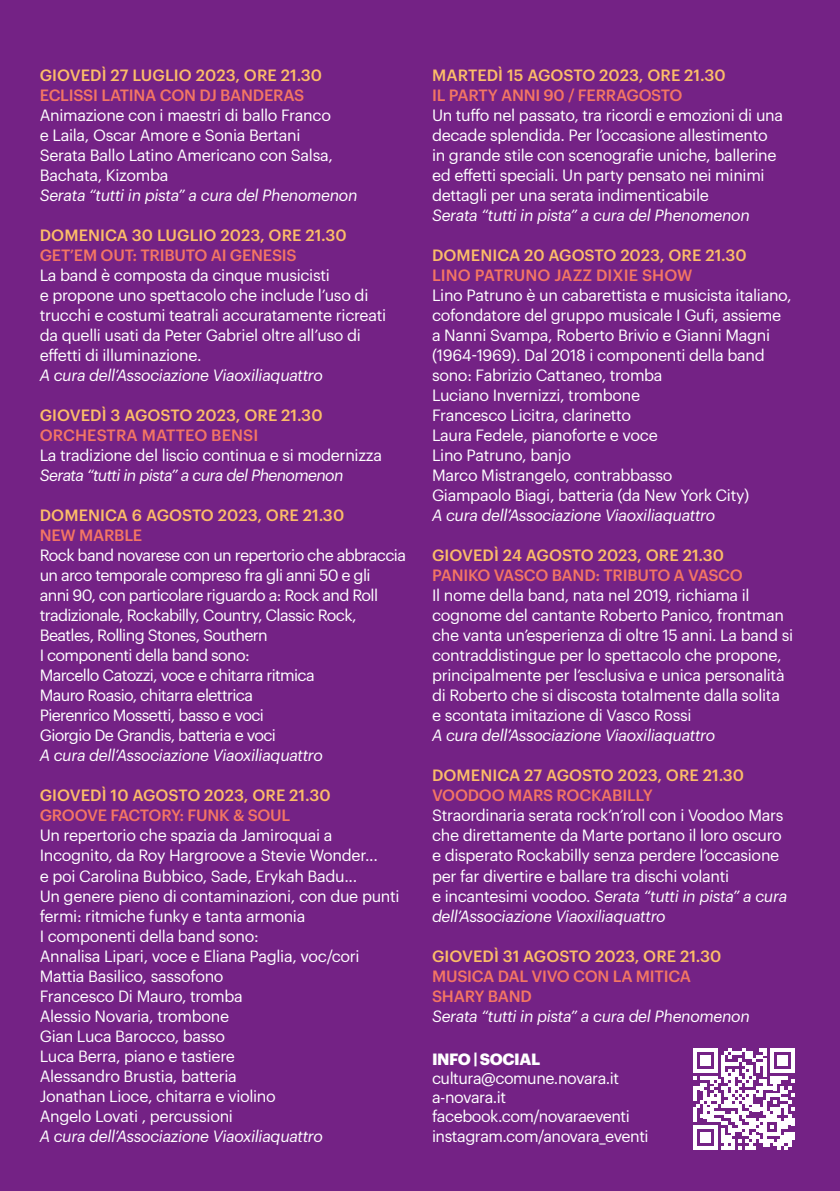
<style>
.page{position:relative;width:840px;height:1191px;background:#fff}
.page>*{position:absolute;margin:0;border:0;box-sizing:border-box;transform-origin:0 0}
.t1{font:16px/20px "Graphik";letter-spacing:-.02em;color:#fff}
.t2{font:16px/20px "Graphik";letter-spacing:-.04em;color:#fff}
.t3{font:italic 16px "Graphik";letter-spacing:-.02em;color:#fff}
.t4{font:500 16px "Graphik";letter-spacing:.005em;color:#fcbd68}
.t5{font:500 16px/20px "Graphik";letter-spacing:-.015em;color:#f37663}
.t6{font:500 16px "Graphik";letter-spacing:.005em;color:#f37663}
.t7{font:italic 16px "Graphik";letter-spacing:-.04em;color:#fff}
.t8{font:700 16px "Graphik";letter-spacing:-.025em;color:#fff}
.s1{font-style:italic}
</style>
<div class="page">
<div style="left:0;top:0;width:839px;height:1191px;background:#742285"></div>
<svg style="left:693px;top:1048px;width:101px;height:101px"></svg>
<p class="t4" style="left:40px;top:63px;width:284px">GIOVEDÌ 27 LUGLIO 2023, ORE 21.30</p>
<p class="t5" style="left:40px;top:84px;width:266px">ECLISSI LATINA CON DJ BANDERAS</p>
<p class="t1" style="left:40px;top:104px;width:294px">Animazione con i maestri di ballo Franco e Laila, Oscar Amore e Sonia Bertani Serata Ballo Latino Americano con Salsa, Bachata, Kizomba</p>
<p class="t3" style="left:40px;top:183px;width:319px">Serata “tutti in pista” a cura del Phenomenon</p>
<p class="t4" style="left:40px;top:223px;width:308px">DOMENICA 30 LUGLIO 2023, ORE 21.30</p>
<p class="t5" style="left:40px;top:244px;width:258px">GET’EM OUT: TRIBUTO AI GENESIS</p>
<p class="t1" style="left:40px;top:264px;width:348px">La band è composta da cinque musicisti<br>e propone uno spettacolo che include l’uso di trucchi e costumi teatrali accuratamente ricreati da quelli usati da Peter Gabriel oltre all’uso di effetti di illuminazione.</p>
<p class="t3" style="left:40px;top:363px;width:284px">A cura dell’Associazione Viaoxiliaquattro</p>
<p class="t4" style="left:40px;top:403px;width:284px">GIOVEDÌ 3 AGOSTO 2023, ORE 21.30</p>
<p class="t6" style="left:40px;top:423px;width:220px">ORCHESTRA MATTEO BENSI</p>
<p class="t1" style="left:40px;top:444px;width:343px">La tradizione del liscio continua e si modernizza</p>
<p class="t7" style="left:40px;top:463px;width:305px">Serata “tutti in pista” a cura del Phenomenon</p>
<p class="t4" style="left:40px;top:503px;width:306px">DOMENICA 6 AGOSTO 2023, ORE 21.30</p>
<p class="t5" style="left:40px;top:524px;width:104px">NEW MARBLE</p>
<p class="t2" style="left:40px;top:544px;width:367px">Rock band novarese con un repertorio che abbraccia un arco temporale compreso fra gli anni 50 e gli<br>anni 90, con particolare riguardo a: Rock and Roll tradizionale, Rockabilly, Country, Classic Rock, Beatles, Rolling Stones, Southern<br>I componenti della band sono:<br>Marcello Catozzi, voce e chitarra ritmica<br>Mauro Roasio, chitarra elettrica<br>Pierenrico Mossetti, basso e voci<br>Giorgio De Grandis, batteria e voci</p>
<p class="t3" style="left:40px;top:743px;width:284px">A cura dell’Associazione Viaoxiliaquattro</p>
<p class="t4" style="left:40px;top:783px;width:292px">GIOVEDÌ 10 AGOSTO 2023, ORE 21.30</p>
<p class="t5" style="left:40px;top:804px;width:252px">GROOVE FACTORY: FUNK &amp; SOUL</p>
<p class="t1" style="left:40px;top:824px;width:361px">Un repertorio che spazia da Jamiroquai a Incognito, da Roy Hargroove a Stevie Wonder...<br>e poi Carolina Bubbico, Sade, Erykah Badu...<br>Un genere pieno di contaminazioni, con due punti fermi: ritmiche funky e tanta armonia<br>I componenti della band sono:<br>Annalisa Lipari, voce e Eliana Paglia, voc/cori Mattia Basilico, sassofono<br>Francesco Di Mauro, tromba<br>Alessio Novaria, trombone<br>Gian Luca Barocco, basso<br>Luca Berra, piano e tastiere<br>Alessandro Brustia, batteria<br>Jonathan Lioce, chitarra e violino<br>Angelo Lovati , percussioni</p>
<p class="t3" style="left:40px;top:1123px;width:284px">A cura dell’Associazione Viaoxiliaquattro</p>
<p class="t4" style="left:432px;top:63px;width:295px">MARTEDÌ 15 AGOSTO 2023, ORE 21.30</p>
<p class="t5" style="left:432px;top:84px;width:252px">IL PARTY ANNI 90 / FERRAGOSTO</p>
<p class="t1" style="left:432px;top:104px;width:352px">Un tuffo nel passato, tra ricordi e emozioni di una decade splendida. Per l’occasione allestimento in grande stile con scenografie uniche, ballerine ed effetti speciali. Un party pensato nei minimi dettagli per una serata indimenticabile</p>
<p class="t3" style="left:432px;top:203px;width:319px">Serata “tutti in pista” a cura del Phenomenon</p>
<p class="t4" style="left:432px;top:243px;width:316px">DOMENICA 20 AGOSTO 2023, ORE 21.30</p>
<p class="t6" style="left:432px;top:263px;width:262px">LINO PATRUNO JAZZ DIXIE SHOW</p>
<p class="t1" style="left:432px;top:284px;width:361px">Lino Patruno è un cabarettista e musicista italiano, cofondatore del gruppo musicale I Gufi, assieme a Nanni Svampa, Roberto Brivio e Gianni Magni (1964-1969). Dal 2018 i componenti della band sono: Fabrizio Cattaneo, tromba<br>Luciano Invernizzi, trombone<br>Francesco Licitra, clarinetto<br>Laura Fedele, pianoforte e voce<br>Lino Patruno, banjo<br>Marco Mistrangelo, contrabbasso<br>Giampaolo Biagi, batteria (da New York City)</p>
<p class="t3" style="left:432px;top:503px;width:284px">A cura dell’Associazione Viaoxiliaquattro</p>
<p class="t4" style="left:432px;top:543px;width:293px">GIOVEDÌ 24 AGOSTO 2023, ORE 21.30</p>
<p class="t5" style="left:432px;top:564px;width:312px">PANIKO VASCO BAND: TRIBUTO A VASCO</p>
<p class="t1" style="left:432px;top:584px;width:362px">Il nome della band, nata nel 2019, richiama il cognome del cantante Roberto Panico, frontman che vanta un’esperienza di oltre 15 anni. La band si contraddistingue per lo spettacolo che propone, principalmente per l’esclusiva e unica personalità di Roberto che si discosta totalmente dalla solita<br>e scontata imitazione di Vasco Rossi</p>
<p class="t3" style="left:432px;top:723px;width:284px">A cura dell’Associazione Viaoxiliaquattro</p>
<p class="t4" style="left:432px;top:763px;width:313px">DOMENICA 27 AGOSTO 2023, ORE 21.30</p>
<p class="t5" style="left:432px;top:784px;width:222px">VOODOO MARS ROCKABILLY</p>
<p class="t1" style="left:432px;top:804px;width:356px">Straordinaria serata rock’n’roll con i Voodoo Mars che direttamente da Marte portano il loro oscuro e disperato Rockabilly senza perdere l’occasione per far divertire e ballare tra dischi volanti<br>e incantesimi voodoo. <span class="s1">Serata “tutti in pista” a cura dell’Associazione Viaoxiliaquattro</span></p>
<p class="t4" style="left:432px;top:943px;width:291px">GIOVEDÌ 31 AGOSTO 2023, ORE 21.30</p>
<p class="t5" style="left:432px;top:964px;width:260px">MUSICA DAL VIVO CON LA MITICA<br>SHARY BAND</p>
<p class="t3" style="left:432px;top:1003px;width:319px">Serata “tutti in pista” a cura del Phenomenon</p>
<p class="t8" style="left:432px;top:1046px;width:110px">INFO | SOCIAL</p>
<p class="t1" style="left:432px;top:1067px;width:218px;line-height:19.2px">cultura@comune.novara.it a-novara.it facebook.com/novaraeventi instagram.com/anovara_eventi</p>
</div>
